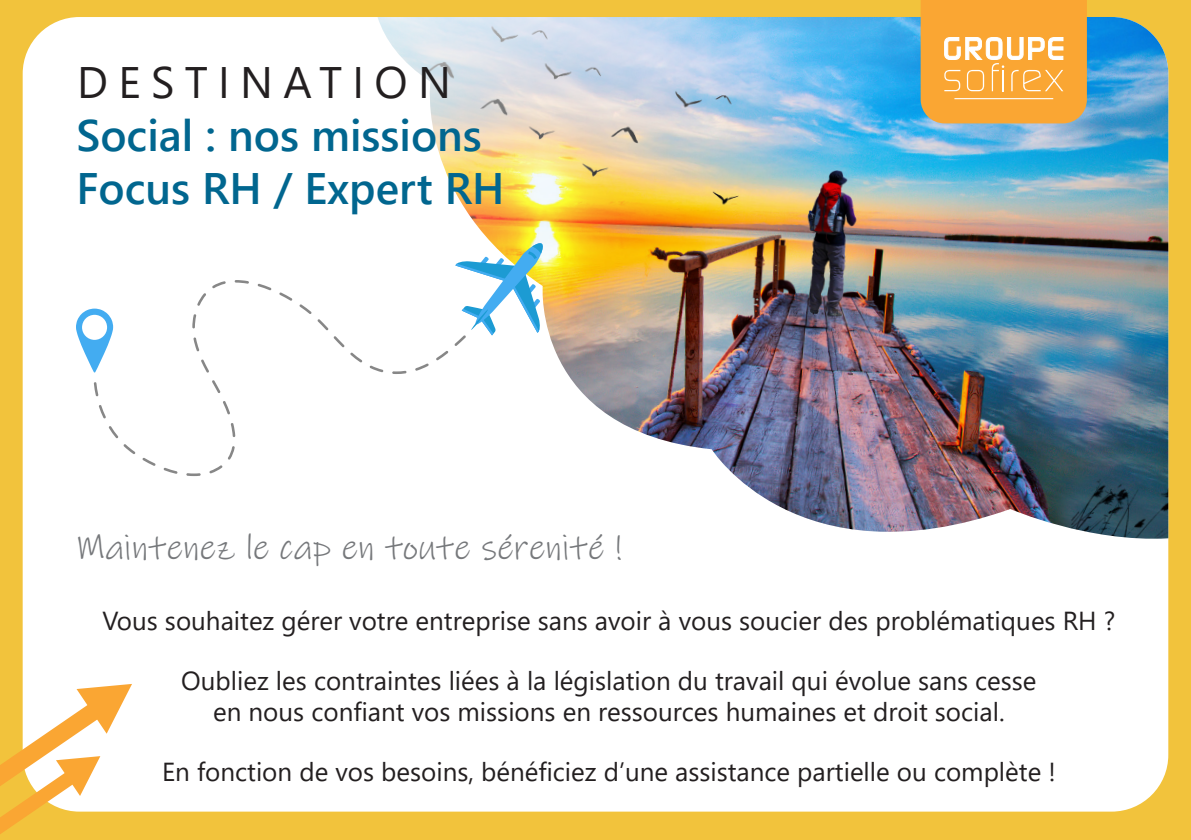
<style>
.page{position:relative;width:1191px;height:840px;background:#fff}
.page>*{position:absolute;margin:0;border:0;box-sizing:border-box;transform-origin:0 0}
.t1{font:600 44px "Segoe UI";color:#01668f}
.t2{font:44px "Segoe UI";letter-spacing:.235em;color:#231f20}
.t3{font:36px "Ink Free";color:#76787b}
.t4{font:26px/31.2px "Segoe UI";color:#231f20;text-align:center}
</style>
<div class="page">
<div style="left:0;top:0;width:1191px;height:839px;background:#f2c33c"></div>
<div style="left:23px;top:17px;width:1145px;height:794px;background:#fff;border-radius:57px"></div>
<img style="left:377px;top:17px;width:791px;height:522px">
<svg style="left:0;top:683px;width:132px;height:150px"></svg>
<svg style="left:920px;top:0;width:167px;height:123px;background:#f7ae48"></svg>
<hr style="left:954px;top:98px;width:99px;height:1px;background:#fff">
<svg style="left:76px;top:308px;width:18px;height:64px"></svg>
<svg style="left:94px;top:280px;width:372px;height:196px"></svg>
<svg style="left:455px;top:240px;width:90px;height:95px"></svg>
<p class="t2" style="left:77px;top:41px;width:375px">DESTINATION</p>
<p class="t1" style="left:76px;top:94px;width:407px">Social : nos missions</p>
<p class="t1" style="left:76px;top:147px;width:429px">Focus RH / Expert RH</p>
<p class="t3" style="left:76px;top:522px;width:547px">Maintenez le cap en toute sérenité !</p>
<p class="t4" style="left:102px;top:602px;width:1014px">Vous souhaitez gérer votre entreprise sans avoir à vous soucier des problématiques RH ?</p>
<p class="t4" style="left:181px;top:662px;width:856px">Oubliez les contraintes liées à la législation du travail qui évolue sans cesse en nous confiant vos missions en ressources humaines et droit social.</p>
<p class="t4" style="left:162px;top:753px;width:895px">En fonction de vos besoins, bénéficiez d’une assistance partielle ou complète !</p>
</div>
